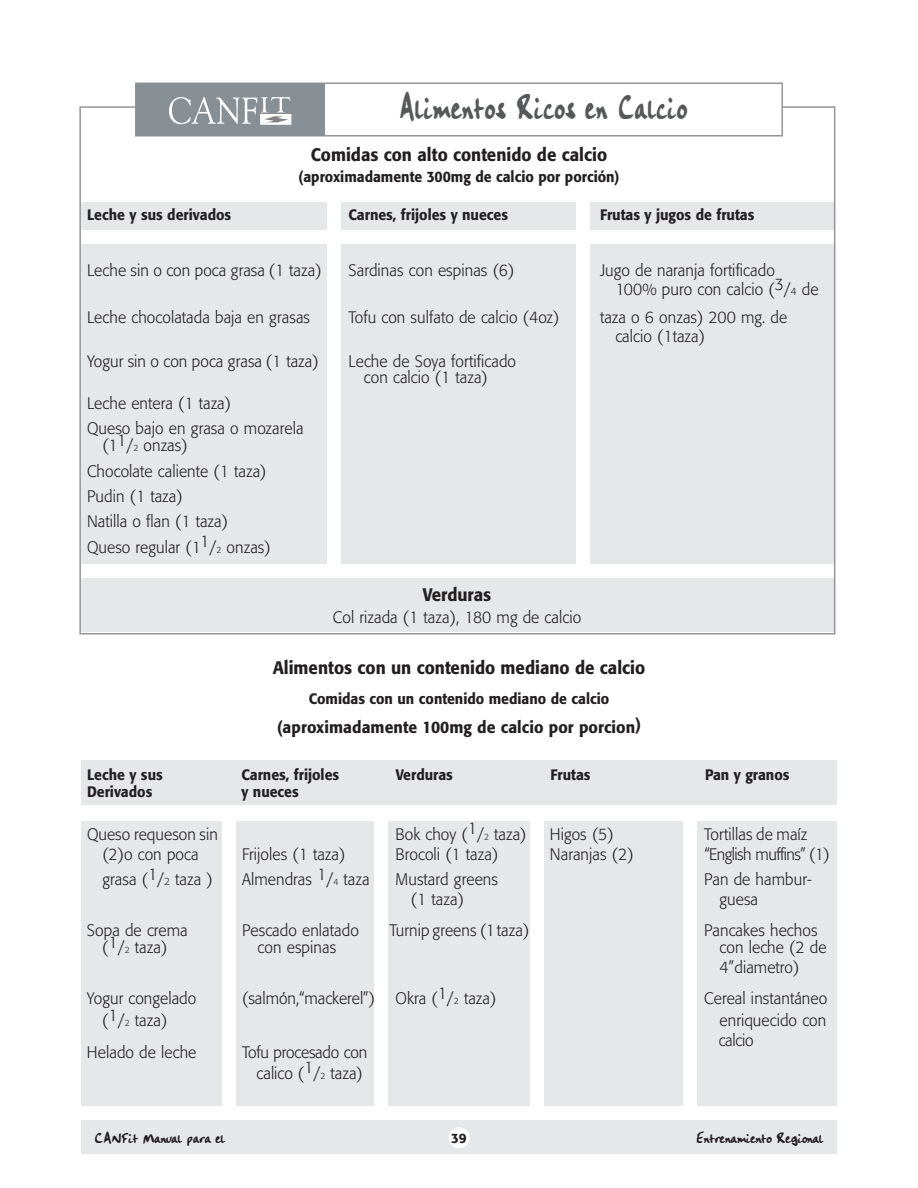
<style>
.page{position:relative;width:918px;height:1188px;background:#fff}
.page>*{position:absolute;margin:0;border:0;box-sizing:border-box;transform-origin:0 0}
.t1{font:39px "Handwriting Plain";letter-spacing:.035em;color:#57585a;scale:.8 1}
.t2{font:500 18px "Formata";color:#231f20;scale:.93 1}
.t3{font:300 16.5px/25.3px "Formata";letter-spacing:.005em;color:#231f20;scale:.95 1}
.t4{font:500 16.5px "Formata";letter-spacing:.005em;color:#231f20;scale:.95 1}
.t5{font:16.5px "Handwriting Plain";color:#231f20}
.t6{font:300 16.5px "Formata";letter-spacing:-.035em;color:#231f20;scale:.95 1}
.t7{font:300 16.5px "Formata";letter-spacing:-.015em;color:#231f20;scale:.95 1}
.t8{font:500 15px "Formata";color:#231f20;scale:.93 1}
.t9{font:500 13.5px "Formata";color:#231f20}
.s1{font-size:10.5px}
.s2{font-size:9px}
</style>
<div class="page">
<div style="left:81px;top:202px;width:752px;height:430px;background:#e6e7e9"></div>
<div style="left:62px;top:564px;width:783px;height:14px;background:#fff"></div>
<div style="left:327px;top:189px;width:14px;height:385px;background:#fff"></div>
<div style="left:81px;top:757px;width:756px;height:48px;background:#e6e7e9"></div>
<div style="left:81px;top:821px;width:756px;height:285px;background:#e6e7e9"></div>
<div style="left:222px;top:818px;width:14px;height:300px;background:#fff"></div>
<div style="left:375px;top:816px;width:13px;height:302px;background:#fff"></div>
<div style="left:530px;top:814px;width:13px;height:306px;background:#fff"></div>
<div style="left:684px;top:815px;width:13px;height:303px;background:#fff"></div>
<div style="left:81px;top:651px;width:756px;height:108px;background:#fff"></div>
<div style="left:577px;top:189px;width:13px;height:385px;background:#fff"></div>
<div style="left:81px;top:1120px;width:756px;height:34px;background:#e6e7e9"></div>
<div style="left:449px;top:1127px;width:21px;height:21px;background:#fff;border-radius:50%"></div>
<div style="left:65px;top:231px;width:784px;height:13px;background:#fff"></div>
<div style="left:135px;top:82px;width:648px;height:54px;border:2px solid #939598"></div>
<div style="left:136px;top:83px;width:189px;height:53px;background:#888f95"></div>
<div style="left:260px;top:114px;width:31px;height:11px;border:2px solid #fff"></div>
<svg style="left:169px;top:97px;width:121px;height:27px"></svg>
<h1 class="t1" style="left:399px;top:79px;width:362px">Alimentos Ricos en Calcio</h1>
<p class="t2" style="left:311px;top:143px;width:320px">Comidas con alto contenido de calcio</p>
<p class="t8" style="left:298px;top:168px;width:347px">(aproximadamente 300mg de calcio por porción)</p>
<p class="t8" style="left:87px;top:206px;width:157px">Leche y sus derivados</p>
<p class="t8" style="left:349px;top:206px;width:173px">Carnes, frijoles y nueces</p>
<p class="t8" style="left:600px;top:206px;width:168px">Frutas y jugos de frutas</p>
<p class="t3" style="left:87px;top:257px;width:248px">Leche sin o con poca grasa (1 taza)</p>
<p class="t3" style="left:349px;top:257px;width:176px">Sardinas con espinas (6)</p>
<p class="t3" style="left:615px;top:260px;width:215px;line-height:19.5px;text-indent:-15px">Jugo de naranja fortificado<br>100% puro con calcio (3/<span class="s1">4</span> de</p>
<p class="t3" style="left:87px;top:304px;width:236px">Leche chocolatada baja en grasas</p>
<p class="t3" style="left:349px;top:304px;width:223px">Tofu con sulfato de calcio (4oz)</p>
<p class="t3" style="left:615px;top:307px;width:182px;line-height:19.5px;text-indent:-15px">taza o 6 onzas) 200 mg. de calcio (1taza)</p>
<p class="t3" style="left:87px;top:348px;width:245px">Yogur sin o con poca grasa (1 taza)</p>
<p class="t3" style="left:364px;top:353px;width:162px;line-height:16.5px;text-indent:-15px">Leche de Soya fortificado con calcio (1 taza)</p>
<p class="t3" style="left:87px;top:390px;width:229px">Leche entera (1 taza)<br>Queso bajo en grasa o mozarela</p>
<p class="t3" style="left:87px;top:433px;width:195px;text-indent:15px">(11/<span class="s2">2</span> onzas)<br>Chocolate caliente (1 taza)<br>Pudin (1 taza)<br>Natilla o flan (1 taza)<br>Queso regular (11/<span class="s2">2</span> onzas)</p>
<p class="t2" style="left:423px;top:584px;width:75px">Verduras</p>
<p class="t3" style="left:333px;top:604px;width:263px">Col rizada (1 taza), 180 mg de calcio</p>
<p class="t2" style="left:273px;top:657px;width:402px">Alimentos con un contenido mediano de calcio</p>
<p class="t8" style="left:309px;top:689px;width:325px">Comidas con un contenido mediano de calcio</p>
<p class="t4" style="left:277px;top:717px;width:385px">(aproximadamente 100mg de calcio por porcion)</p>
<p class="t8" style="left:87px;top:766px;width:83px">Leche y sus</p>
<p class="t8" style="left:242px;top:766px;width:107px">Carnes, frijoles</p>
<p class="t8" style="left:396px;top:766px;width:63px">Verduras</p>
<p class="t8" style="left:551px;top:766px;width:45px">Frutas</p>
<p class="t8" style="left:705px;top:766px;width:92px">Pan y granos</p>
<p class="t8" style="left:87px;top:783px;width:72px">Derivados</p>
<p class="t8" style="left:242px;top:783px;width:63px">y nueces</p>
<p class="t3" style="left:87px;top:821px;width:140px">Queso requeson sin</p>
<p class="t3" style="left:396px;top:821px;width:139px">Bok choy (1/<span class="s2">2</span> taza)</p>
<p class="t3" style="left:550px;top:821px;width:69px">Higos (5)</p>
<p class="t3" style="left:704px;top:821px;width:110px">Tortillas de maíz</p>
<p class="t3" style="left:102px;top:841px;width:103px">(2)o con poca</p>
<p class="t3" style="left:242px;top:841px;width:110px">Frijoles (1 taza)</p>
<p class="t3" style="left:396px;top:841px;width:110px">Brocoli (1 taza)</p>
<p class="t3" style="left:550px;top:841px;width:90px">Naranjas (2)</p>
<p class="t6" style="left:704px;top:844px;width:133px">“English muffins” (1)</p>
<p class="t3" style="left:102px;top:867px;width:118px">grasa (1/<span class="s1">2</span> taza )</p>
<p class="t3" style="left:242px;top:867px;width:136px">Almendras 1/<span class="s2">4</span> taza</p>
<p class="t3" style="left:396px;top:867px;width:109px">Mustard greens</p>
<p class="t3" style="left:704px;top:867px;width:115px">Pan de hambur-</p>
<p class="t3" style="left:411px;top:887px;width:57px">(1 taza)</p>
<p class="t3" style="left:720px;top:887px;width:42px">guesa</p>
<p class="t3" style="left:87px;top:918px;width:108px">Sopa de crema</p>
<p class="t3" style="left:242px;top:918px;width:124px">Pescado enlatado</p>
<p class="t3" style="left:390px;top:918px;width:148px">Turnip greens (1taza)</p>
<p class="t3" style="left:704px;top:918px;width:121px">Pancakes hechos</p>
<p class="t3" style="left:102px;top:935px;width:70px">(1/<span class="s2">2</span> taza)</p>
<p class="t3" style="left:258px;top:935px;width:84px">con espinas</p>
<p class="t3" style="left:720px;top:938px;width:114px;line-height:19.8px">con leche (2 de<br>4”diametro)</p>
<p class="t3" style="left:87px;top:986px;width:117px">Yogur congelado</p>
<p class="t3" style="left:242px;top:986px;width:269px">(salmón,“mackerel”) Okra (1/<span class="s2">2</span> taza)</p>
<p class="t3" style="left:704px;top:986px;width:131px">Cereal instantáneo</p>
<p class="t3" style="left:102px;top:1008px;width:70px">(1/<span class="s2">2</span> taza)</p>
<p class="t3" style="left:720px;top:1008px;width:114px">enriquecido con</p>
<p class="t3" style="left:87px;top:1039px;width:117px">Helado de leche</p>
<p class="t7" style="left:242px;top:1042px;width:133px">Tofu procesado con</p>
<p class="t3" style="left:719px;top:1027px;width:38px">calcio</p>
<p class="t3" style="left:257px;top:1060px;width:113px">calico (1/<span class="s2">2</span> taza)</p>
<p class="t5" style="left:94px;top:1126px;width:132px">CANFit Manual para el</p>
<p class="t9" style="left:451px;top:1130px;width:17px">39</p>
<p class="t5" style="left:696px;top:1126px;width:129px">Entrenamiento Regional</p>
</div>
